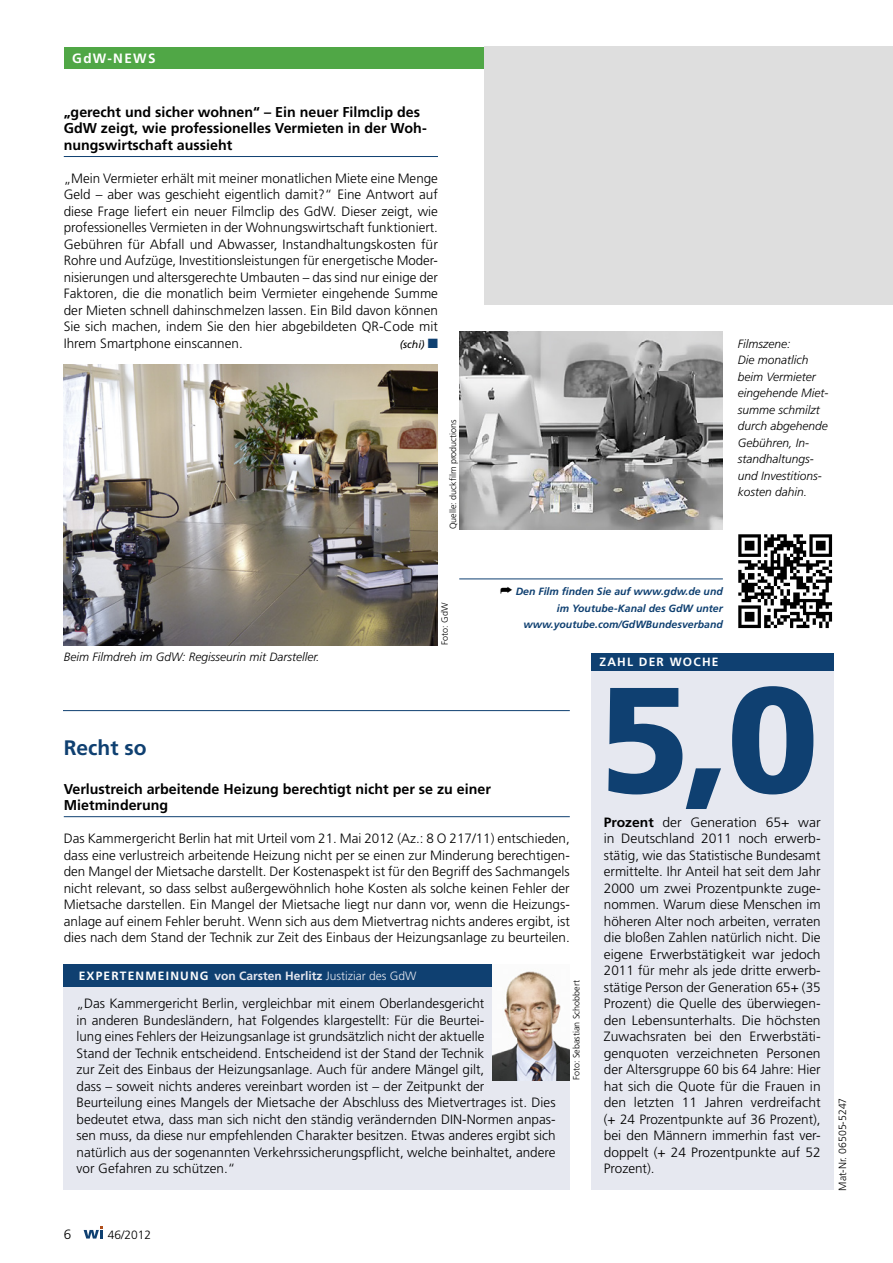
<style>
.page{position:relative;width:893px;height:1263px;background:#fff}
.page>*{position:absolute;margin:0;border:0;box-sizing:border-box;transform-origin:0 0}
.t1{font:900 150px "Frutiger";color:#0f4071}
.t2{font:700 21px "Frutiger";color:#0f4071}
.t3{font:700 14.25px/16.5px "Frutiger";color:#000}
.t4{font:300 13.5px/16.5px "Frutiger";color:#000;text-align:justify}
.t5{font:700 13.5px "Frutiger";color:#fff}
.t6{font:italic 300 12px/16.5px "Frutiger";color:#000}
.t7{font:700 12px "Frutiger";color:#e6e8f0}
.t8{font:700 12px "Frutiger";letter-spacing:.1em;color:#fff}
.t9{font:300 12px "Frutiger";color:#000}
.t10{font:italic 700 10.5px/16.5px "Frutiger";color:#0f4071;text-align:right}
.t11{font:300 10.5px "Frutiger";color:#000}
.t12{font:italic 10.5px "Frutiger";color:#000}
.t13{font:300 9px "Frutiger";color:#000}
.s1{color:#0f4071}
.s2{color:#000}
.s3{font-weight:300}
.s4{font-weight:700}
</style>
<div class="page">
<svg style="left:84px;top:1226px;width:19px;height:12px"></svg>
<div style="left:64px;top:47px;width:434px;height:21px;background:#50a746"></div>
<div style="left:485px;top:46px;width:408px;height:259px;background:#dedede"></div>
<div style="left:591px;top:655px;width:242px;height:534px;background:#e6e8f0"></div>
<div style="left:591px;top:653px;width:242px;height:17px;background:#0f4071"></div>
<hr style="left:64px;top:156px;width:374px;height:1px;background:#0f4071">
<hr style="left:459px;top:578px;width:264px;height:1px;background:#0f4071">
<div style="left:64px;top:981px;width:506px;height:208px;background:#e6e8f0"></div>
<div style="left:64px;top:965px;width:431px;height:22px;background:#0f4071"></div>
<img style="left:493px;top:965px;width:77px;height:115px">
<img style="left:738px;top:534px;width:95px;height:95px">
<img style="left:64px;top:364px;width:373px;height:281px">
<img style="left:459px;top:331px;width:264px;height:198px">
<hr style="left:63px;top:710px;width:507px;height:1px;background:#0f4071">
<hr style="left:64px;top:816px;width:506px;height:1px;background:#0f4071">
<p class="t5" style="left:72px;top:50px;width:63px">GdW-News</p>
<p class="t3" style="left:64px;top:104px;width:364px">„gerecht und sicher wohnen“ – Ein neuer Filmclip des<br>GdW zeigt, wie professionelles Vermieten in der Woh&shy;nungswirtschaft aussieht</p>
<p class="t4" style="left:64px;top:170px;width:376px">„Mein Vermieter erhält mit meiner monatlichen Miete eine Menge Geld – aber was geschieht eigentlich damit?“ Eine Antwort auf diese Frage liefert ein neuer Filmclip des GdW. Dieser zeigt, wie professionelles Vermieten in der Wohnungswirtschaft funktioniert.<br>Gebühren für Abfall und Abwasser, Instandhaltungskosten für Rohre und Aufzüge, Investitionsleistungen für energetische Moder&shy;nisierungen und altersgerechte Umbauten – das sind nur einige der Faktoren, die die monatlich beim Vermieter eingehende Summe der Mieten schnell dahinschmelzen lassen. Ein Bild davon können Sie sich machen, indem Sie den hier abgebildeten QR-Code mit Ihrem Smartphone einscannen.</p>
<p class="t12" style="left:400px;top:338px;width:40px">(schi) <span class="s1">■</span></p>
<p class="t13" style="left:448px;top:529px;width:112px;rotate:-90deg">Quelle: duckfilm productions</p>
<p class="t6" style="left:738px;top:336px;width:92px">Filmszene:<br>Die monatlich beim Vermieter eingehende Miet&shy;summe schmilzt durch abgehende<br>Gebühren, In&shy;standhaltungs&shy;und Investitions&shy;kosten dahin.</p>
<p class="t6" style="left:64px;top:649px;width:257px">Beim Filmdreh im GdW: Regisseurin mit Darsteller.</p>
<p class="t13" style="left:440px;top:645px;width:44px;rotate:-90deg">Foto: GdW</p>
<p class="t10" style="left:500px;top:584px;width:224px"><span class="s2">➦</span> Den Film finden Sie auf www.gdw.de und im Youtube-Kanal des GdW unter www.youtube.com/GdWBundesverband</p>
<p class="t8" style="left:600px;top:655px;width:10px">zah</p>
<p class="t8" style="left:627px;top:655px;width:76px">l DEr Woche</p>
<h2 class="t2" style="left:64px;top:735px;width:84px">Recht so</h2>
<p class="t3" style="left:64px;top:780px;width:429px">Verlustreich arbeitende Heizung berechtigt nicht per se zu einer<br>Mietminderung</p>
<p class="t4" style="left:64px;top:830px;width:508px">Das Kammergericht Berlin hat mit Urteil vom 21. Mai 2012 (Az.: 8 O 217/11) entschieden, dass eine verlustreich arbeitende Heizung nicht per se einen zur Minderung berechtigen&shy;den Mangel der Mietsache darstellt. Der Kostenaspekt ist für den Begriff des Sachmangels nicht relevant, so dass selbst außergewöhnlich hohe Kosten als solche keinen Fehler der Mietsache darstellen. Ein Mangel der Mietsache liegt nur dann vor, wenn die Heizungs&shy;anlage auf einem Fehler beruht. Wenn sich aus dem Mietvertrag nichts anderes ergibt, ist dies nach dem Stand der Technik zur Zeit des Einbaus der Heizungsanlage zu beurteilen.</p>
<p class="t8" style="left:79px;top:969px;width:26px">exper</p>
<p class="t8" style="left:120px;top:969px;width:18px">tenmeinung</p>
<p class="t7" style="left:214px;top:969px;width:204px">von Carsten Herlitz <span class="s3">Justiziar des GdW</span></p>
<p class="t4" style="left:77px;top:995px;width:481px;text-align:left">„Das Kammergericht Berlin, vergleichbar mit einem Oberlandesgericht<br>in anderen Bundesländern, hat Folgendes klargestellt: Für die Beurtei-<br>lung eines Fehlers der Heizungsanlage ist grundsätzlich nicht der aktuelle<br>Stand der Technik entscheidend. Entscheidend ist der Stand der Technik<br>zur Zeit des Einbaus der Heizungsanlage. Auch für andere Mängel gilt,<br>dass – soweit nichts anderes vereinbart worden ist – der Zeitpunkt der<br>Beurteilung eines Mangels der Mietsache der Abschluss des Mietvertrages ist. Dies bedeutet etwa, dass man sich nicht den ständig verändernden DIN-Normen anpas&shy;sen muss, da diese nur empfehlenden Charakter besitzen. Etwas anderes ergibt sich natürlich aus der sogenannten Verkehrssicherungspflicht, welche beinhaltet, andere vor Gefahren zu schützen.“</p>
<p class="t13" style="left:571px;top:1080px;width:102px;rotate:-90deg">Foto: Sebastian Schobbert</p>
<p class="t4" style="left:64px;top:1226px;width:9px">6</p>
<p class="t9" style="left:108px;top:1227px;width:45px">46/2012</p>
<h1 class="t1" style="left:598px;top:649px;width:222px">5,0</h1>
<p class="t4" style="left:604px;top:814px;width:218px"><span class="s4">Prozent</span> der Generation 65+ war in Deutschland 2011 noch erwerb&shy;stätig, wie das Statistische Bundesamt ermittelte. Ihr Anteil hat seit dem Jahr 2000 um zwei Prozentpunkte zuge&shy;nommen. Warum diese Menschen im höheren Alter noch arbeiten, verraten die bloßen Zahlen natürlich nicht. Die eigene Erwerbstätigkeit war jedoch 2011 für mehr als jede dritte erwerb&shy;stätige Person der Generation 65+ (35<br>Prozent) die Quelle des überwiegen&shy;den Lebensunterhalts. Die höchsten Zuwachsraten bei den Erwerbstäti&shy;genquoten verzeichneten Personen der Altersgruppe 60 bis 64 Jahre: Hier hat sich die Quote für die Frauen in den letzten 11 Jahren verdreifacht (+ 24 Prozentpunkte auf 36 Prozent), bei den Männern immerhin fast ver&shy;doppelt (+ 24 Prozentpunkte auf 52<br>Prozent).</p>
<p class="t11" style="left:837px;top:1191px;width:94px;rotate:-90deg">Mat-Nr. 06505-5247</p>
</div>
